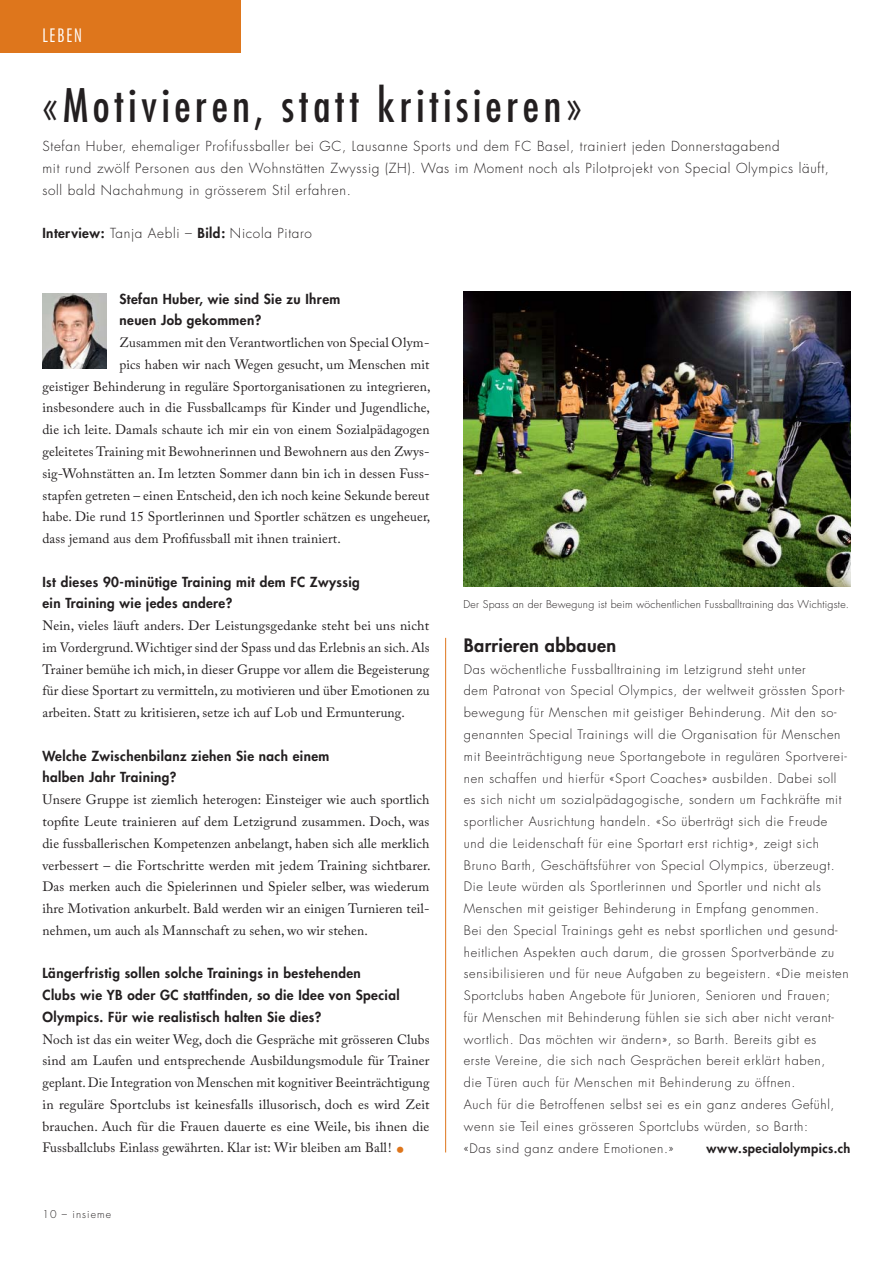
<style>
.page{position:relative;width:893px;height:1263px;background:#fff}
.page>*{position:absolute;margin:0;border:0;box-sizing:border-box;transform-origin:0 0}
.t1{font:condensed 45px "Futura";letter-spacing:.1em;color:#231f20}
.t2{font:800 18px "Futura";letter-spacing:.02em;color:#231f20}
.t3{font:300 condensed 18px "Futura";letter-spacing:.1em;color:#fff}
.t4{font:13.5px/21.8px "Adobe Caslon Pro";letter-spacing:.01em;color:#231f20;text-align:justify}
.t5{font:800 13.5px/21.8px "Futura";letter-spacing:.03em;color:#231f20}
.t6{font:300 13.5px/21.8px "Futura";letter-spacing:.05em;color:#231f20}
.t7{font:300 12.75px/21.8px "Futura";letter-spacing:.05em;color:#231f20}
.t8{font:800 12.75px "Futura";letter-spacing:.03em;color:#231f20}
.t9{font:300 10.5px "Futura";letter-spacing:.02em;color:#231f20}
.t10{font:300 10.5px "Futura";letter-spacing:.1em;color:#231f20}
.s1{font-weight:800}
</style>
<div class="page">
<div style="left:0;top:0;width:240px;height:53px;background:#de761c"></div>
<img style="left:463px;top:291px;width:387px;height:296px">
<img style="left:42px;top:293px;width:65px;height:76px">
<hr style="left:445px;top:638px;width:1px;height:514px;background:#de761c">
<h2 class="t3" style="left:42px;top:28px;width:41px">LEBEN</h2>
<h1 class="t1" style="left:42px;top:85px;width:541px">«Motivieren, statt kritisieren»</h1>
<p class="t6" style="left:42px;top:137px;width:788px">Stefan Huber, ehemaliger Profifussballer bei GC, Lausanne Sports und dem FC Basel, trainiert jeden Donnerstagabend<br>mit rund zwölf Personen aus den Wohnstätten Zwyssig (ZH). Was im Moment noch als Pilotprojekt von Special Olympics läuft, soll bald Nachahmung in grösserem Stil erfahren.</p>
<p class="t6" style="left:42px;top:224px;width:271px"><span class="s1">Interview:</span> Tanja Aebli – <span class="s1">Bild:</span> Nicola Pitaro</p>
<p class="t5" style="left:119px;top:289px;width:222px">Stefan Huber, wie sind Sie zu Ihrem neuen Job gekommen?</p>
<p class="t4" style="left:119px;top:333px;width:311px">Zusammen mit den Verantwortlichen von Special Olym-</p>
<p class="t4" style="left:119px;top:355px;width:311px">pics haben wir nach Wegen gesucht, um Menschen mit</p>
<p class="t4" style="left:42px;top:377px;width:389px">geistiger Behinderung in reguläre Sportorganisationen zu integrieren,</p>
<p class="t4" style="left:42px;top:398px;width:389px">insbesondere auch in die Fussballcamps für Kinder und Jugendliche,</p>
<p class="t4" style="left:42px;top:420px;width:388px">die ich leite. Damals schaute ich mir ein von einem Sozialpädagogen</p>
<p class="t4" style="left:42px;top:442px;width:389px">geleitetes Training mit Bewohnerinnen und Bewohnern aus den Zwys-</p>
<p class="t4" style="left:42px;top:464px;width:388px">sig-Wohnstätten an. Im letzten Sommer dann bin ich in dessen Fuss-</p>
<p class="t4" style="left:42px;top:485px;width:388px">stapfen getreten – einen Entscheid, den ich noch keine Sekunde bereut</p>
<p class="t4" style="left:42px;top:507px;width:389px">habe. Die rund 15 Sportlerinnen und Sportler schätzen es ungeheuer,</p>
<p class="t4" style="left:42px;top:529px;width:300px">dass jemand aus dem Profifussball mit ihnen trainiert.</p>
<p class="t5" style="left:42px;top:572px;width:319px">Ist dieses 90-minütige Training mit dem FC Zwyssig ein Training wie jedes andere?</p>
<p class="t4" style="left:42px;top:616px;width:389px">Nein, vieles läuft anders. Der Leistungsgedanke steht bei uns nicht im Vordergrund. Wichtiger sind der Spass und das Erlebnis an sich. Als Trainer bemühe ich mich, in dieser Gruppe vor allem die Begeisterung für diese Sportart zu vermitteln, zu motivieren und über Emotionen zu arbeiten. Statt zu kritisieren, setze ich auf Lob und Ermunterung.</p>
<p class="t5" style="left:42px;top:746px;width:288px">Welche Zwischenbilanz ziehen Sie nach einem halben Jahr Training?</p>
<p class="t4" style="left:42px;top:790px;width:390px">Unsere Gruppe ist ziemlich heterogen: Einsteiger wie auch sportlich topfite Leute trainieren auf dem Letzigrund zusammen. Doch, was die fussballerischen Kompetenzen anbelangt, haben sich alle merklich verbessert – die Fortschritte werden mit jedem Training sichtbarer.<br>Das merken auch die Spielerinnen und Spieler selber, was wiederum ihre Motivation ankurbelt. Bald werden wir an einigen Turnieren teil&shy;nehmen, um auch als Mannschaft zu sehen, wo wir stehen.</p>
<p class="t5" style="left:42px;top:963px;width:359px">Längerfristig sollen solche Trainings in bestehenden<br>Clubs wie YB oder GC stattfinden, so die Idee von Special<br>Olympics. Für wie realistisch halten Sie dies?</p>
<p class="t4" style="left:42px;top:1029px;width:389px">Noch ist das ein weiter Weg, doch die Gespräche mit grösseren Clubs sind am Laufen und entsprechende Ausbildungsmodule für Trainer geplant. Die Integration von Menschen mit kognitiver Beeinträchtigung in reguläre Sportclubs ist keinesfalls illusorisch, doch es wird Zeit brauchen. Auch für die Frauen dauerte es eine Weile, bis ihnen die Fussballclubs Einlass gewährten. Klar ist: Wir bleiben am Ball!</p>
<p class="t10" style="left:42px;top:1209px;width:70px">10 – insieme</p>
<p class="t9" style="left:463px;top:600px;width:387px">Der Spass an der Bewegung ist beim wöchentlichen Fussballtraining das Wichtigste.</p>
<h2 class="t2" style="left:464px;top:637px;width:154px">Barrieren abbauen</h2>
<p class="t7" style="left:464px;top:659px;width:386px">Das wöchentliche Fussballtraining im Letzigrund steht unter<br>dem Patronat von Special Olympics, der weltweit grössten Sport&shy;bewegung für Menschen mit geistiger Behinderung. Mit den so&shy;genannten Special Trainings will die Organisation für Menschen mit Beeinträchtigung neue Sportangebote in regulären Sportverei&shy;nen schaffen und hierfür «Sport Coaches» ausbilden. Dabei soll es sich nicht um sozialpädagogische, sondern um Fachkräfte mit sportlicher Ausrichtung handeln. «So überträgt sich die Freude und die Leidenschaft für eine Sportart erst richtig», zeigt sich Bruno Barth, Geschäftsführer von Special Olympics, überzeugt.<br>Die Leute würden als Sportlerinnen und Sportler und nicht als Menschen mit geistiger Behinderung in Empfang genommen.<br>Bei den Special Trainings geht es nebst sportlichen und gesund&shy;heitlichen Aspekten auch darum, die grossen Sportverbände zu sensibilisieren und für neue Aufgaben zu begeistern. «Die meisten Sportclubs haben Angebote für Junioren, Senioren und Frauen;<br>für Menschen mit Behinderung fühlen sie sich aber nicht verant&shy;wortlich. Das möchten wir ändern», so Barth. Bereits gibt es<br>erste Vereine, die sich nach Gesprächen bereit erklärt haben,<br>die Türen auch für Menschen mit Behinderung zu öffnen.<br>Auch für die Betroffenen selbst sei es ein ganz anderes Gefühl, wenn sie Teil eines grösseren Sportclubs würden, so Barth:<br>«Das sind ganz andere Emotionen.»</p>
<p class="t8" style="left:706px;top:1142px;width:145px">www.specialolympics.ch</p>
</div>
